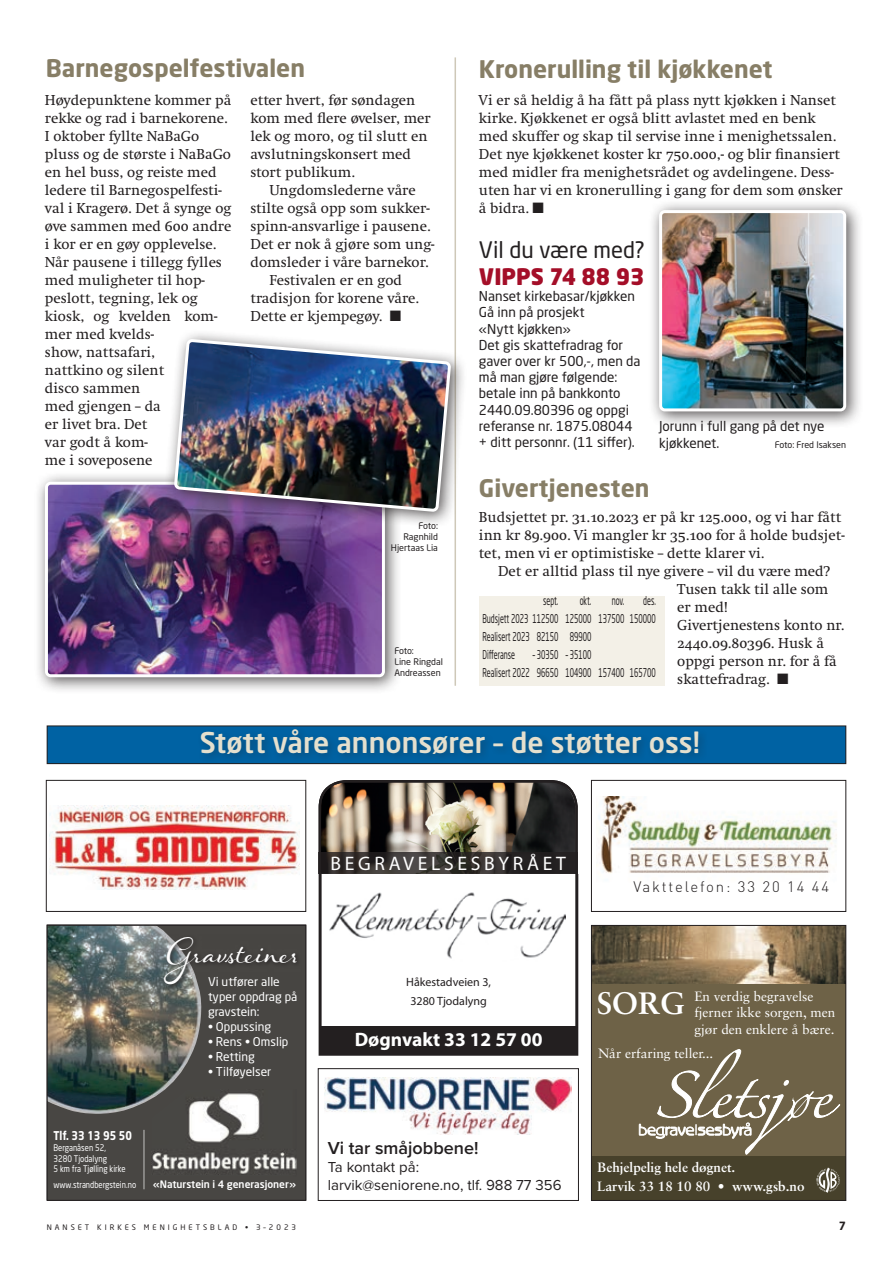
<style>
.page{position:relative;width:893px;height:1263px;background:#fff}
.page>*{position:absolute;margin:0;border:0;box-sizing:border-box;transform-origin:0 0}
.Tekst{font:47.85px "Hummingbird";color:#fff}
.t1{font:700 31.05px "Sabon";color:#fff}
.Tekst-2{font:500 28.35px "Neo Sans";color:#e5e0ce}
.Notis_tittel{font:700 24px "Neo Sans";color:#877e66}
.Tekst-3{font:22.5px "Neo Sans W1 G";color:#231f20}
.Tekst-4{font:900 22.5px "Neo Sans W1 G";color:#a40e28;scale:.96 1}
.t2{font:19.65px "OK Myriad";letter-spacing:.19em;color:#fff}
.Tekst-5{font:700 19.5px "Myriad Pro";color:#fff}
.t3{font:600 18px "Proxima Nova";color:#231f20}
.Tekst-6{font:15px/18px "Swift POW";color:#231f20}
.Tekst_m_innrykk{font:15px/18px "Swift POW";color:#231f20;text-align:center}
.t4{font:15px/18px "Proxima Nova";color:#231f20}
.Tekst-7{font:300 15px "DIN";letter-spacing:.12em;color:#231f20}
.Tekst-8{font:13.5px "Neo Sans W1 G";color:#231f20}
.t5{font:13.5px/16.5px "Sabon";color:#fff}
.t6{font:700 13.5px/19px "Sabon";color:#fff}
.Bilde{font:13.5px/16.2px "Neo Sans Std";color:#231f20}
.Tekst-9{font:12px "Neo Sans Std";color:#231f20;scale:.6 1}
.Tekst-10{font:12px/15px "Neo Sans Std";color:#fff}
.Tekst-11{font:12px "Myriad Pro";color:#231f20}
.Tekst-12{font:700 12px "Neo Sans";color:#fff;scale:.85 1}
.t7{font:700 11.25px "Neo Sans";color:#231f20}
.Tekst-13{font:500 10.2px "Neo Sans";color:#fff}
.Tekst-14{font:9px/10.8px "Neo Sans Std";color:#fff;scale:.85 1}
.Bilde-2{font:9px/10.8px "Neo Sans Std";color:#231f20;text-align:right}
.t8{font:7.5px "Neo Sans Std";letter-spacing:.4em;color:#231f20}
</style>
<div class="page">
<img style="left:49px;top:805px;width:250px;height:84px">
<div style="left:46px;top:780px;width:260px;height:132px;border:1px solid #231f20"></div>
<img style="left:593px;top:927px;width:251px;height:56px">
<div style="left:591px;top:983px;width:255px;height:217px;background:#6e6247"></div>
<div style="left:591px;top:1156px;width:255px;height:44px;background:#47412b"></div>
<svg style="left:639px;top:1049px;width:201px;height:105px"></svg>
<svg style="left:816px;top:1167px;width:24px;height:26px"></svg>
<div style="left:591px;top:925px;width:255px;height:276px;border:1px solid #231f20"></div>
<div style="left:47px;top:726px;width:799px;height:38px;background:#0062a3"></div>
<div style="left:47px;top:725px;width:799px;height:39px;border:1px solid #231f20"></div>
<div style="left:197px;top:726px;width:511px;height:38px;background:#231f20;opacity:.29"></div>
<div style="left:591px;top:780px;width:255px;height:132px;border:1px solid #231f20"></div>
<img style="left:598px;top:796px;width:239px;height:77px">
<div style="left:319px;top:868px;width:259px;height:188px;border:3px solid #231f20"></div>
<img style="left:319px;top:780px;width:259px;height:94px">
<img style="left:329px;top:892px;width:236px;height:67px">
<div style="left:320px;top:1026px;width:256px;height:28px;background:#231f20"></div>
<div style="left:47px;top:925px;width:259px;height:275px;background:#484643"></div>
<img style="left:49px;top:927px;width:155px;height:187px">
<div style="left:47px;top:925px;width:259px;height:276px;border:1px solid #231f20"></div>
<svg style="left:161px;top:934px;width:137px;height:55px"></svg>
<hr style="left:143px;top:1130px;width:2px;height:59px;background:#9a9997">
<hr style="left:455px;top:57px;width:1px;height:629px;background:#cec8b8">
<div style="left:34px;top:470px;width:368px;height:224px;background:#231f20;opacity:.75"></div>
<img style="left:49px;top:486px;width:332px;height:187px">
<div style="left:45px;top:482px;width:340px;height:195px;border:3px solid #fff;border-radius:4px"></div>
<div style="left:648px;top:199px;width:215px;height:229px;background:#231f20;opacity:.75"></div>
<img style="left:663px;top:214px;width:179px;height:193px">
<div style="left:659px;top:210px;width:187px;height:201px;border:3px solid #fff;border-radius:4px"></div>
<div style="left:318px;top:1068px;width:261px;height:133px;border:1px solid #231f20"></div>
<img style="left:325px;top:1078px;width:247px;height:56px">
<div style="left:163px;top:328px;width:304px;height:200px;background:#231f20;opacity:.75"></div>
<img style="left:172px;top:337px;width:281px;height:177px">
<div style="left:479px;top:596px;width:185px;height:90px;background:#f3f0e7"></div>
<p class="Notis_tittel" style="left:46px;top:53px;width:261px">Barnegospelfestivalen</p>
<p class="Tekst-6" style="left:45px;top:91px;width:188px">Høydepunktene kommer på rekke og rad i barnekorene.<br>I oktober fyllte NaBaGo pluss og de største i NaBaGo en hel buss, og reiste med ledere til Barnegospelfesti&shy;val i Kragerø. Det å synge og øve sammen med 600 andre i kor er en gøy opplevelse.<br>Når pausene i tillegg fylles med muligheter til hop&shy;peslott, tegning, lek og kiosk, og kvelden kom&shy;mer med kvelds-<br>show, nattsafari,<br>nattkino og silent<br>disco sammen<br>med gjengen – da<br>er livet bra. Det<br>var godt å kom-<br>me i soveposene</p>
<p class="Tekst-6" style="left:250px;top:91px;width:182px">etter hvert, før søndagen kom med flere øvelser, mer lek og moro, og til slutt en avslutningskonsert med stort publikum.</p>
<p class="Tekst_m_innrykk" style="left:250px;top:181px;width:186px">Ungdomslederne våre<br>stilte også opp som sukker&shy;spinn-ansvarlige i pausene.<br>Det er nok å gjøre som ung&shy;domsleder i våre barnekor.</p>
<p class="Tekst_m_innrykk" style="left:250px;top:271px;width:170px;text-align:left;text-indent:19px">Festivalen er en god tradisjon for korene våre.<br>Dette er kjempegøy. ■</p>
<p class="Bilde-2" style="left:418px;top:520px;width:21px">Foto:</p>
<p class="Bilde-2" style="left:391px;top:531px;width:49px">Ragnhild<br>Hjertaas Lia</p>
<p class="Bilde-2" style="left:394px;top:646px;width:21px">Foto:</p>
<p class="Bilde-2" style="left:394px;top:656px;width:50px;text-align:left">Line Ringdal<br>Andreassen</p>
<p class="Notis_tittel" style="left:479px;top:54px;width:295px">Kronerulling til kjøkkenet</p>
<p class="Tekst-6" style="left:479px;top:91px;width:359px">Vi er så heldig å ha fått på plass nytt kjøkken i Nanset kirke. Kjøkkenet er også blitt avlastet med en benk med skuffer og skap til servise inne i menighetssalen.</p>
<p class="Tekst-6" style="left:479px;top:145px;width:365px">Det nye kjøkkenet koster kr 750.000,- og blir finansiert med midler fra menighetsrådet og avdelingene. Dess&shy;uten har vi en kronerulling i gang for dem som ønsker å bidra. ■</p>
<p class="Tekst-3" style="left:479px;top:236px;width:167px">Vil du være med?</p>
<p class="Tekst-4" style="left:479px;top:262px;width:174px">VIPPS 74 88 93</p>
<p class="Tekst-8" style="left:479px;top:288px;width:157px">Nanset kirkebasar/kjøkken</p>
<p class="Tekst-8" style="left:479px;top:304px;width:107px">Gå inn på prosjekt</p>
<p class="Tekst-8" style="left:479px;top:320px;width:93px">«Nytt kjøkken»</p>
<p class="Tekst-8" style="left:479px;top:336px;width:146px">Det gis skattefradrag for</p>
<p class="Tekst-8" style="left:479px;top:353px;width:163px">gaver over kr 500,-, men da</p>
<p class="Tekst-8" style="left:479px;top:369px;width:140px">må man gjøre følgende:</p>
<p class="Tekst-8" style="left:479px;top:385px;width:143px">betale inn på bankkonto</p>
<p class="Tekst-8" style="left:479px;top:401px;width:152px">2440.09.80396 og oppgi</p>
<p class="Tekst-8" style="left:479px;top:417px;width:155px">referanse nr. 1875.08044</p>
<p class="Tekst-8" style="left:479px;top:434px;width:157px">+ ditt personnr. (11 siffer).</p>
<p class="Bilde" style="left:659px;top:418px;width:167px">Jorunn i full gang på det nye kjøkkenet.</p>
<p class="Bilde-2" style="left:775px;top:439px;width:73px">Foto: Fred Isaksen</p>
<p class="Notis_tittel" style="left:479px;top:472px;width:172px">Givertjenesten</p>
<p class="Tekst-6" style="left:479px;top:508px;width:367px">Budsjettet pr. 31.10.2023 er på kr 125.000, og vi har fått inn kr 89.900. Vi mangler kr 35.100 for å holde budsjet&shy;tet, men vi er optimistiske – dette klarer vi.</p>
<p class="Tekst_m_innrykk" style="left:677px;top:562px;width:154px;text-align:justify;text-indent:-179px">Det er alltid plass til nye givere – vil du være med?<br>Tusen takk til alle som er med!</p>
<p class="Tekst-6" style="left:677px;top:616px;width:169px">Givertjenestens konto nr.<br>2440.09.80396. Husk å oppgi person nr. for å få skattefradrag. ■</p>
<p class="Tekst-9" style="left:543px;top:593px;width:27px">sept.</p>
<p class="Tekst-9" style="left:580px;top:593px;width:21px">okt.</p>
<p class="Tekst-9" style="left:612px;top:593px;width:23px">nov.</p>
<p class="Tekst-9" style="left:643px;top:593px;width:23px">des.</p>
<p class="Tekst-9" style="left:482px;top:611px;width:291px">Budsjett 2023 112500 125000 137500 150000</p>
<p class="Tekst-9" style="left:482px;top:629px;width:183px">Realisert 2023 82150 89900</p>
<p class="Tekst-9" style="left:482px;top:647px;width:56px">Differanse</p>
<p class="Tekst-9" style="left:533px;top:647px;width:99px">– 30350 – 35100</p>
<p class="Tekst-9" style="left:482px;top:665px;width:291px">Realisert 2022 96650 104900 157400 165700</p>
<p class="Tekst-2" style="left:200px;top:725px;width:502px">Støtt våre annonsører – de støtter oss!</p>
<p class="Tekst" style="left:166px;top:917px;width:133px">Gravsteiner</p>
<p class="Tekst-10" style="left:208px;top:974px;width:91px">Vi utfører alle typer oppdrag på gravstein:</p>
<p class="Tekst-10" style="left:208px;top:1019px;width:65px">• Oppussing</p>
<p class="Tekst-10" style="left:208px;top:1034px;width:82px">• Rens • Omslip</p>
<p class="Tekst-10" style="left:208px;top:1049px;width:48px">• Retting</p>
<p class="Tekst-10" style="left:208px;top:1064px;width:65px">• Tilføyelser</p>
<p class="Tekst-12" style="left:54px;top:1128px;width:94px">Tlf. 33 13 95 50</p>
<p class="Tekst-14" style="left:54px;top:1142px;width:65px">Berganåsen 52,<br>3280 Tjodalyng</p>
<p class="Tekst-14" style="left:54px;top:1163px;width:86px">5 km fra Tjølling kirke</p>
<p class="Tekst-14" style="left:54px;top:1179px;width:99px">www.strandbergstein.no</p>
<p class="Tekst-13" style="left:153px;top:1178px;width:145px">«Naturstein i 4 generasjoner»</p>
<p class="t2" style="left:330px;top:853px;width:237px">BEGRAVELSESBYRÅET</p>
<p class="Tekst-11" style="left:406px;top:974px;width:86px">Håkestadveien 3,</p>
<p class="Tekst-11" style="left:410px;top:994px;width:78px">3280 Tjodalyng</p>
<p class="Tekst-5" style="left:355px;top:1027px;width:189px">Døgnvakt 33 12 57 00</p>
<p class="t3" style="left:328px;top:1134px;width:152px">Vi tar småjobbene!</p>
<p class="t4" style="left:328px;top:1157px;width:235px">Ta kontakt på:<br>larvik@seniorene.no, tlf. 988 77 356</p>
<p class="Tekst-7" style="left:633px;top:877px;width:197px">Vakttelefon: 33 20 14 44</p>
<p class="t1" style="left:597px;top:983px;width:89px">SORG</p>
<p class="t5" style="left:694px;top:987px;width:142px">En verdig begravelse fjerner ikke sorgen, men gjør den enklere å bære.</p>
<p class="t5" style="left:598px;top:1044px;width:117px">Når erfaring teller...</p>
<p class="t6" style="left:597px;top:1158px;width:209px">Behjelpelig hele døgnet.<br>Larvik 33 18 10 80 • www.gsb.no</p>
<p class="t8" style="left:47px;top:1222px;width:251px">NANSET KIRKES MENIGHETSBLAD • 3–2023</p>
<p class="t7" style="left:839px;top:1218px;width:9px">7</p>
</div>
